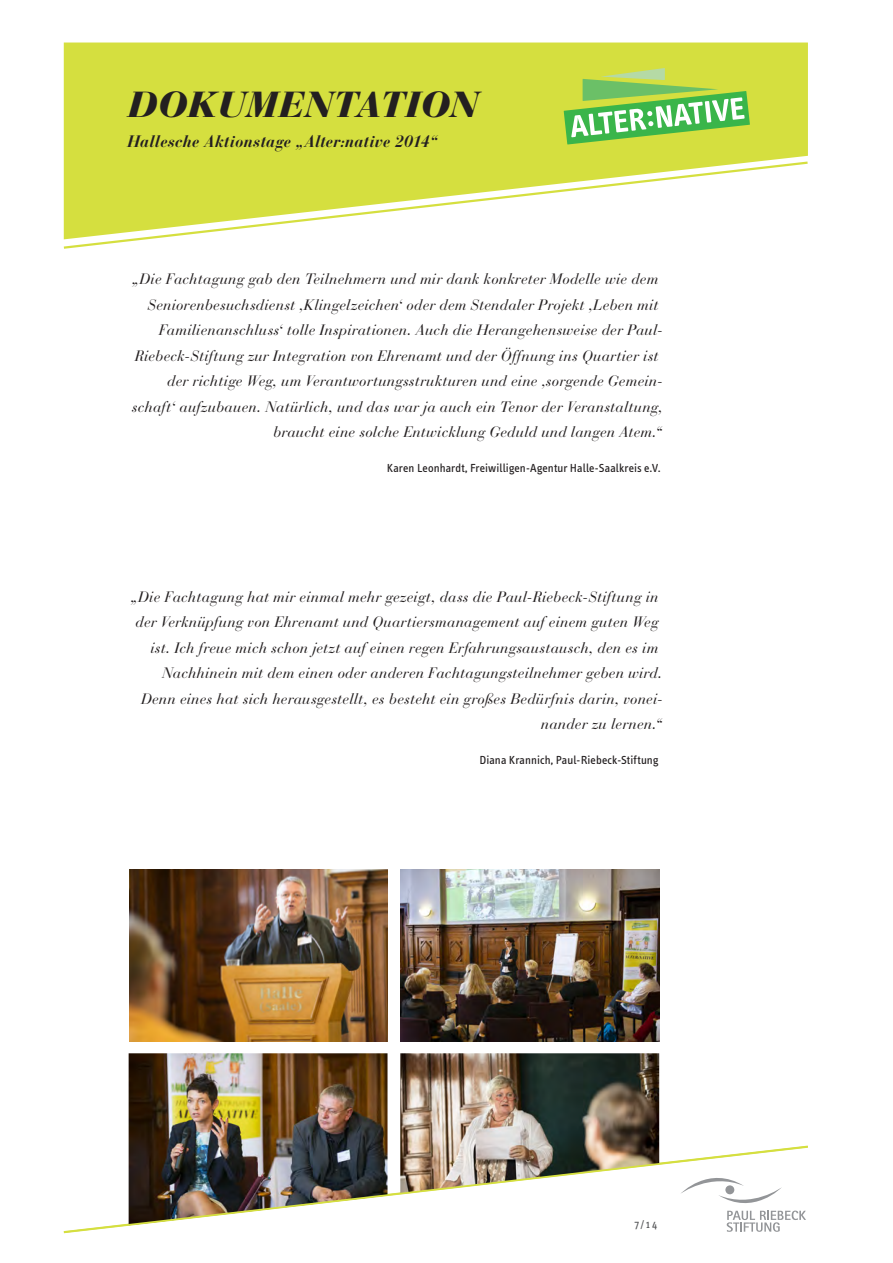
<style>
.page{position:relative;width:893px;height:1263px;background:#fff}
.page>*{position:absolute;margin:0;border:0;box-sizing:border-box;transform-origin:0 0}
.t1{font:italic 900 36px "Bauer Bodoni LT";color:#231f20}
.t2{font:italic 700 16.5px "Bauer Bodoni LT";letter-spacing:.005em;color:#231f20}
.Zitat{font:italic 15px "Bauer Bodoni LT";letter-spacing:.01em;color:#231f20}
.Zitat_Urheber{font:12px "Info Text";letter-spacing:.01em;color:#231f20}
.t3{font:11.25px "Info Text";color:#57585a}
</style>
<div class="page">
<div style="left:64px;top:43px;width:744px;height:117px;background:#d5df3f"></div>
<svg style="left:564px;top:68px;width:186px;height:76px"></svg>
<svg style="left:63px;top:160px;width:745px;height:89px"></svg>
<img style="left:129px;top:869px;width:258px;height:172px">
<img style="left:400px;top:869px;width:259px;height:172px">
<img style="left:129px;top:1053px;width:258px;height:92px">
<img style="left:400px;top:1053px;width:259px;height:92px">
<img style="left:63px;top:1145px;width:745px;height:89px">
<h1 class="t1" style="left:128px;top:82px;width:352px">DOKUMENTATION</h1>
<p class="t2" style="left:128px;top:131px;width:312px">Hallesche Aktionstage „Alter:native 2014“</p>
<p class="Zitat" style="left:133px;top:270px;width:527px">„Die Fachtagung gab den Teilnehmern und mir dank konkreter Modelle wie dem</p>
<p class="Zitat" style="left:148px;top:295px;width:512px">Seniorenbesuchsdienst ‚Klingelzeichen‘ oder dem Stendaler Projekt ‚Leben mit</p>
<p class="Zitat" style="left:159px;top:321px;width:506px">Familienanschluss‘ tolle Inspirationen. Auch die Herangehensweise der Paul-</p>
<p class="Zitat" style="left:135px;top:346px;width:525px">Riebeck-Stiftung zur Integration von Ehrenamt und der Öffnung ins Quartier ist</p>
<p class="Zitat" style="left:167px;top:372px;width:497px">der richtige Weg, um Verantwortungsstrukturen und eine ‚sorgende Gemein-</p>
<p class="Zitat" style="left:132px;top:397px;width:532px">schaft‘ aufzubauen. Natürlich, und das war ja auch ein Tenor der Veranstaltung,</p>
<p class="Zitat" style="left:273px;top:423px;width:391px">braucht eine solche Entwicklung Geduld und langen Atem.“</p>
<p class="Zitat_Urheber" style="left:387px;top:461px;width:275px">Karen Leonhardt, Freiwilligen-Agentur Halle-Saalkreis e.V.</p>
<p class="Zitat" style="left:131px;top:588px;width:529px">„Die Fachtagung hat mir einmal mehr gezeigt, dass die Paul-Riebeck-Stiftung in</p>
<p class="Zitat" style="left:135px;top:613px;width:525px">der Verknüpfung von Ehrenamt und Quartiersmanagement auf einem guten Weg</p>
<p class="Zitat" style="left:150px;top:639px;width:509px">ist. Ich freue mich schon jetzt auf einen regen Erfahrungsaustausch, den es im</p>
<p class="Zitat" style="left:162px;top:664px;width:502px">Nachhinein mit dem einen oder anderen Fachtagungsteilnehmer geben wird.</p>
<p class="Zitat" style="left:141px;top:690px;width:523px">Denn eines hat sich herausgestellt, es besteht ein großes Bedürfnis darin, vonei-</p>
<p class="Zitat" style="left:541px;top:715px;width:123px">nander zu lernen.“</p>
<p class="Zitat_Urheber" style="left:479px;top:754px;width:180px">Diana Krannich, Paul-Riebeck-Stiftung</p>
<p class="t3" style="left:635px;top:1218px;width:24px">7/14</p>
</div>
